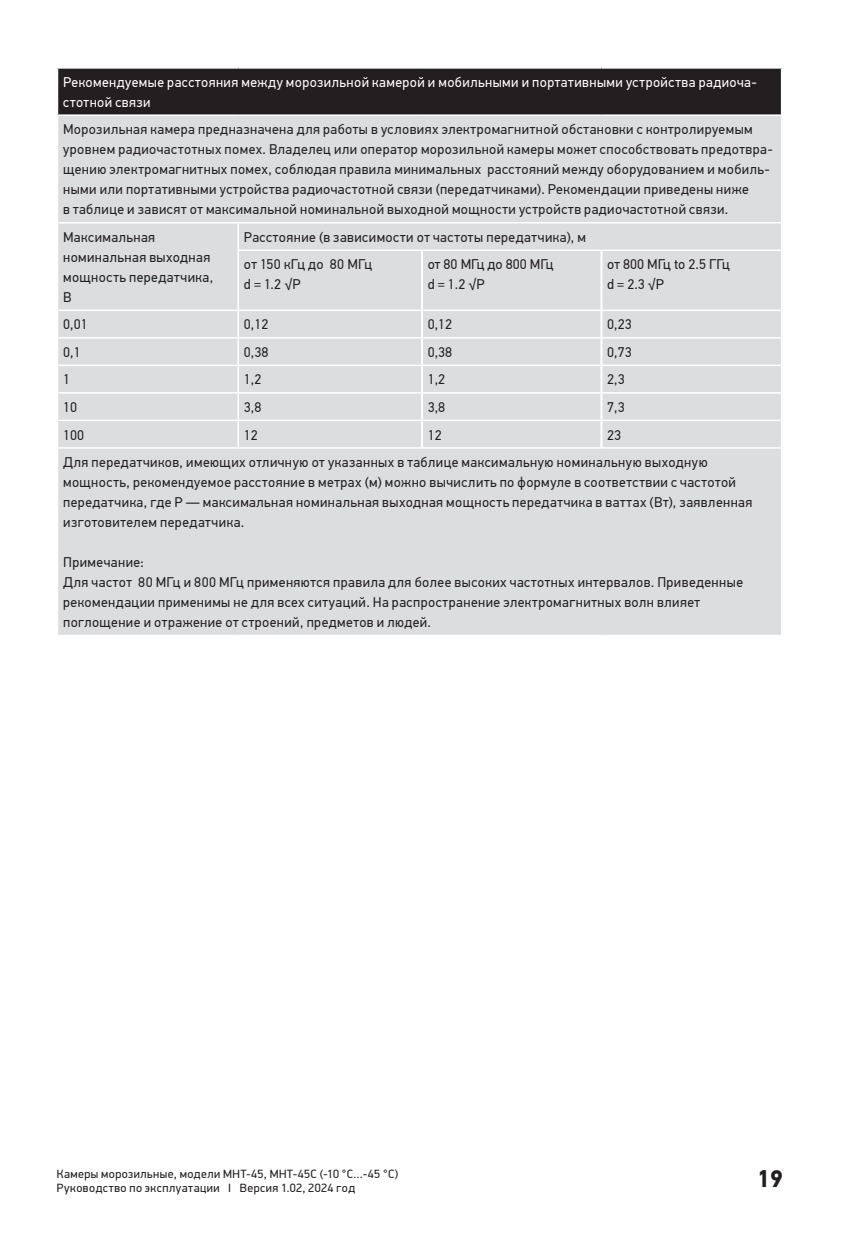
<style>
.page{position:relative;width:868px;height:1248px;background:#fff}
.page>*{position:absolute;margin:0;border:0;box-sizing:border-box;transform-origin:0 0}
.t1{font:700 24px "PF Din Text Pro";color:#231f20}
.t2{font:14px/20px "PF Din Text Pro";letter-spacing:.03em;color:#231f20}
.t3{font:14px/20px "PF Din Text Pro";letter-spacing:.03em;color:#fff}
.t4{font:14px/20px "PF Din Text Pro";color:#231f20}
.t5{font:12px/14px "PF Din Display Pro";letter-spacing:.035em;color:#231f20}
</style>
<div class="page">
<div style="left:57px;top:68px;width:724px;height:47px;background:#231f20"></div>
<div style="left:57px;top:115px;width:724px;height:108px;background:#dcdddf"></div>
<div style="left:58px;top:223px;width:722px;height:411px;background:#dcdddf"></div>
<hr style="left:57px;top:67px;width:181px;height:2px;background:#fff">
<hr style="left:238px;top:67px;width:184px;height:2px;background:#fff">
<hr style="left:422px;top:67px;width:179px;height:2px;background:#fff">
<hr style="left:601px;top:67px;width:181px;height:2px;background:#fff">
<hr style="left:780px;top:69px;width:2px;height:46px;background:#fff">
<hr style="left:780px;top:115px;width:2px;height:108px;background:#fff">
<hr style="left:421px;top:251px;width:2px;height:58px;background:#fff">
<hr style="left:600px;top:251px;width:2px;height:58px;background:#fff">
<hr style="left:421px;top:311px;width:2px;height:26px;background:#fff">
<hr style="left:600px;top:311px;width:2px;height:26px;background:#fff">
<hr style="left:421px;top:338px;width:2px;height:26px;background:#fff">
<hr style="left:600px;top:338px;width:2px;height:26px;background:#fff">
<hr style="left:421px;top:366px;width:2px;height:26px;background:#fff">
<hr style="left:600px;top:366px;width:2px;height:26px;background:#fff">
<hr style="left:421px;top:393px;width:2px;height:26px;background:#fff">
<hr style="left:600px;top:393px;width:2px;height:26px;background:#fff">
<hr style="left:421px;top:421px;width:2px;height:26px;background:#fff">
<hr style="left:600px;top:421px;width:2px;height:26px;background:#fff">
<hr style="left:57px;top:69px;width:1px;height:45px;background:#fff">
<hr style="left:57px;top:114px;width:181px;height:2px;background:#fff">
<hr style="left:57px;top:116px;width:1px;height:106px;background:#fff">
<hr style="left:238px;top:114px;width:184px;height:2px;background:#fff">
<hr style="left:422px;top:114px;width:179px;height:2px;background:#fff">
<hr style="left:601px;top:114px;width:179px;height:2px;background:#fff">
<hr style="left:57px;top:222px;width:181px;height:1px;background:#fff">
<hr style="left:238px;top:222px;width:184px;height:1px;background:#fff">
<hr style="left:237px;top:223px;width:2px;height:26px;background:#fff">
<hr style="left:422px;top:222px;width:179px;height:1px;background:#fff">
<hr style="left:601px;top:222px;width:179px;height:1px;background:#fff">
<hr style="left:237px;top:249px;width:185px;height:2px;background:#fff">
<hr style="left:237px;top:251px;width:2px;height:58px;background:#fff">
<hr style="left:422px;top:249px;width:179px;height:2px;background:#fff">
<hr style="left:601px;top:249px;width:179px;height:2px;background:#fff">
<hr style="left:57px;top:309px;width:181px;height:2px;background:#fff">
<hr style="left:238px;top:309px;width:184px;height:2px;background:#fff">
<hr style="left:237px;top:311px;width:2px;height:26px;background:#fff">
<hr style="left:422px;top:309px;width:179px;height:2px;background:#fff">
<hr style="left:601px;top:309px;width:179px;height:2px;background:#fff">
<hr style="left:57px;top:337px;width:181px;height:1px;background:#fff">
<hr style="left:238px;top:337px;width:184px;height:1px;background:#fff">
<hr style="left:237px;top:338px;width:2px;height:26px;background:#fff">
<hr style="left:422px;top:337px;width:179px;height:1px;background:#fff">
<hr style="left:601px;top:337px;width:179px;height:1px;background:#fff">
<hr style="left:57px;top:364px;width:181px;height:2px;background:#fff">
<hr style="left:238px;top:364px;width:184px;height:2px;background:#fff">
<hr style="left:237px;top:366px;width:2px;height:26px;background:#fff">
<hr style="left:422px;top:364px;width:179px;height:2px;background:#fff">
<hr style="left:601px;top:364px;width:179px;height:2px;background:#fff">
<hr style="left:57px;top:392px;width:181px;height:1px;background:#fff">
<hr style="left:238px;top:392px;width:184px;height:1px;background:#fff">
<hr style="left:237px;top:393px;width:2px;height:26px;background:#fff">
<hr style="left:422px;top:392px;width:179px;height:1px;background:#fff">
<hr style="left:601px;top:392px;width:179px;height:1px;background:#fff">
<hr style="left:57px;top:419px;width:181px;height:2px;background:#fff">
<hr style="left:238px;top:419px;width:184px;height:2px;background:#fff">
<hr style="left:237px;top:421px;width:2px;height:26px;background:#fff">
<hr style="left:422px;top:419px;width:179px;height:2px;background:#fff">
<hr style="left:601px;top:419px;width:179px;height:2px;background:#fff">
<hr style="left:57px;top:447px;width:181px;height:1px;background:#fff">
<hr style="left:238px;top:447px;width:184px;height:1px;background:#fff">
<hr style="left:422px;top:447px;width:179px;height:1px;background:#fff">
<hr style="left:601px;top:447px;width:179px;height:1px;background:#fff">
<p class="t3" style="left:63px;top:72px;width:695px">Рекомендуемые расстояния между морозильной камерой и мобильными и портативными устройства радиоча&shy;стотной связи</p>
<p class="t2" style="left:63px;top:119px;width:711px">Морозильная камера предназначена для работы в условиях электромагнитной обстановки с контролируемым уровнем радиочастотных помех. Владелец или оператор морозильной камеры может способствовать предотвра&shy;щению электромагнитных помех, соблюдая правила минимальных расстояний между оборудованием и мобиль&shy;ными или портативными устройства радиочастотной связи (передатчиками). Рекомендации приведены ниже<br>в таблице и зависят от максимальной номинальной выходной мощности устройств радиочастотной связи.</p>
<p class="t2" style="left:63px;top:227px;width:151px">Максимальная номинальная выходная мощность передатчика,<br>В</p>
<p class="t2" style="left:244px;top:223px;width:344px;line-height:27.6px">Расстояние (в зависимости от частоты передатчика), м от 150 кГц до 80 МГц</p>
<p class="t4" style="left:427px;top:255px;width:127px">от 80 МГц до 800 МГц d = 1.2 √P</p>
<p class="t4" style="left:607px;top:255px;width:124px">от 800 МГц to 2.5 ГГц d = 2.3 √P</p>
<p class="t2" style="left:244px;top:275px;width:58px">d = 1.2 √P</p>
<p class="t2" style="left:63px;top:315px;width:26px">0,01</p>
<p class="t2" style="left:244px;top:315px;width:26px">0,12</p>
<p class="t2" style="left:427px;top:315px;width:26px">0,12</p>
<p class="t2" style="left:607px;top:315px;width:26px">0,23</p>
<p class="t2" style="left:63px;top:342px;width:19px">0,1</p>
<p class="t2" style="left:244px;top:342px;width:26px">0,38</p>
<p class="t2" style="left:427px;top:342px;width:26px">0,38</p>
<p class="t2" style="left:607px;top:342px;width:26px">0,73</p>
<p class="t2" style="left:63px;top:370px;width:9px">1</p>
<p class="t2" style="left:244px;top:370px;width:19px">1,2</p>
<p class="t2" style="left:427px;top:370px;width:19px">1,2</p>
<p class="t2" style="left:607px;top:370px;width:19px">2,3</p>
<p class="t2" style="left:63px;top:397px;width:15px">10</p>
<p class="t2" style="left:244px;top:397px;width:19px">3,8</p>
<p class="t2" style="left:427px;top:397px;width:19px">3,8</p>
<p class="t2" style="left:607px;top:397px;width:19px">7,3</p>
<p class="t2" style="left:63px;top:425px;width:23px">100</p>
<p class="t2" style="left:244px;top:425px;width:15px">12</p>
<p class="t2" style="left:427px;top:425px;width:15px">12</p>
<p class="t2" style="left:63px;top:421px;width:646px;line-height:27.6px;text-indent:544px">23<br>Для передатчиков, имеющих отличную от указанных в таблице максимальную номинальную выходную</p>
<p class="t2" style="left:63px;top:472px;width:690px">мощность, рекомендуемое расстояние в метрах (м) можно вычислить по формуле в соответствии с частотой передатчика, где P — максимальная номинальная выходная мощность передатчика в ваттах (Вт), заявленная изготовителем передатчика.</p>
<p class="t2" style="left:63px;top:552px;width:681px">Примечание:<br>Для частот 80 МГц и 800 МГц применяются правила для более высоких частотных интервалов. Приведенные рекомендации применимы не для всех ситуаций. На распространение электромагнитных волн влияет поглощение и отражение от строений, предметов и людей.</p>
<p class="t5" style="left:57px;top:1167px;width:343px">Камеры морозильные, модели МНТ-45, МНТ-45С (-10 °С…-45 °С)<br>Руководство по эксплуатации I Версия 1.02, 2024 год</p>
<h1 class="t1" style="left:756px;top:1163px;width:28px">19</h1>
</div>
